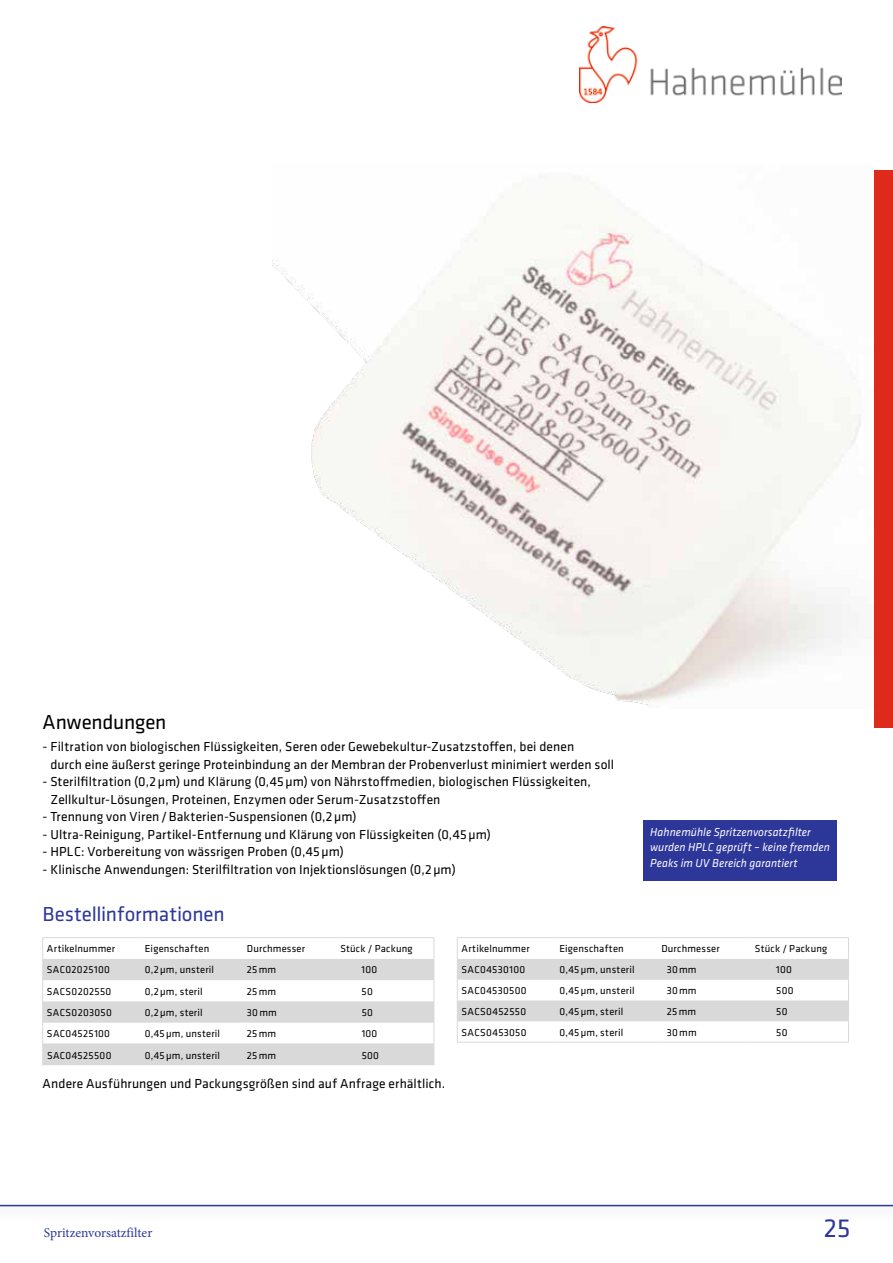
<style>
.page{position:relative;width:893px;height:1263px;background:#fff}
.page>*{position:absolute;margin:0;border:0;box-sizing:border-box;transform-origin:0 0}
.t1{font:27px "Klavika";color:#2d379a}
.t2{font:21px "Klavika";letter-spacing:-.005em;color:#2d379a}
.t3{font:21px "Klavika";letter-spacing:-.005em;color:#000}
.t4{font:13.5px/17.5px "Klavika";letter-spacing:.005em;color:#000}
.t5{font:13.5px "Minion Pro";letter-spacing:-.005em;color:#2d379a}
.t6{font:italic 12px/15.6px "Klavika";letter-spacing:.005em;color:#fff;scale:.96 1}
.t7{font:10.5px "Klavika";letter-spacing:.025em;color:#000}
</style>
<div class="page">
<div style="left:874px;top:170px;width:19px;height:557px;background:#dd2a1b"></div>
<img style="left:580px;top:27px;width:262px;height:75px">
<div style="left:0;top:1198px;width:893px;height:24px;background:#000;opacity:.3"></div>
<hr style="left:0;top:1205px;width:893px;height:1px;background:#2d379a">
<div style="left:643px;top:820px;width:194px;height:60px;background:#2d379a"></div>
<hr style="left:43px;top:937px;width:98px;height:1px;background:#d9d9da">
<hr style="left:141px;top:937px;width:102px;height:1px;background:#d9d9da">
<hr style="left:243px;top:937px;width:93px;height:1px;background:#d9d9da">
<hr style="left:336px;top:937px;width:98px;height:1px;background:#d9d9da">
<svg style="left:42px;top:938px;width:393px;height:127px"></svg>
<hr style="left:43px;top:1044px;width:98px;height:1px;background:#d9d9da">
<hr style="left:141px;top:1044px;width:102px;height:1px;background:#d9d9da">
<hr style="left:243px;top:1044px;width:93px;height:1px;background:#d9d9da">
<hr style="left:336px;top:1044px;width:98px;height:1px;background:#d9d9da">
<hr style="left:457px;top:937px;width:98px;height:1px;background:#d9d9da">
<hr style="left:555px;top:937px;width:102px;height:1px;background:#d9d9da">
<hr style="left:657px;top:937px;width:94px;height:1px;background:#d9d9da">
<hr style="left:751px;top:937px;width:98px;height:1px;background:#d9d9da">
<svg style="left:457px;top:938px;width:392px;height:104px"></svg>
<hr style="left:457px;top:1042px;width:98px;height:1px;background:#d9d9da">
<hr style="left:555px;top:1042px;width:102px;height:1px;background:#d9d9da">
<hr style="left:657px;top:1042px;width:94px;height:1px;background:#d9d9da">
<hr style="left:751px;top:1042px;width:98px;height:1px;background:#d9d9da">
<img style="left:272px;top:182px;width:589px;height:524px">
<h2 class="t3" style="left:43px;top:709px;width:125px">Anwendungen</h2>
<p class="t4" style="left:50px;top:737px;width:565px;text-indent:-8px">- Filtration von biologischen Flüssigkeiten, Seren oder Gewebekultur-Zusatzstoffen, bei denen<br>durch eine äußerst geringe Proteinbindung an der Membran der Probenverlust minimiert werden soll</p>
<p class="t4" style="left:50px;top:772px;width:542px;text-indent:-8px">- Sterilfiltration (0,2µm) und Klärung (0,45µm) von Nährstoffmedien, biologischen Flüssigkeiten,<br>Zellkultur-Lösungen, Proteinen, Enzymen oder Serum-Zusatzstoffen</p>
<p class="t4" style="left:43px;top:808px;width:316px">- Trennung von Viren/Bakterien-Suspensionen (0,2µm)</p>
<p class="t4" style="left:43px;top:825px;width:450px">- Ultra-Reinigung, Partikel-Entfernung und Klärung von Flüssigkeiten (0,45µm)</p>
<p class="t4" style="left:43px;top:843px;width:303px">- HPLC: Vorbereitung von wässrigen Proben (0,45µm)</p>
<p class="t4" style="left:43px;top:860px;width:415px">- Klinische Anwendungen: Sterilfiltration von Injektionslösungen (0,2µm)</p>
<h2 class="t2" style="left:43px;top:900px;width:184px">Bestellinformationen</h2>
<p class="t6" style="left:650px;top:823px;width:189px">Hahnemühle Spritzenvorsatzfilter wurden HPLC geprüft – keine fremden<br>Peaks im UV Bereich garantiert</p>
<p class="t7" style="left:47px;top:942px;width:70px">Artikelnummer</p>
<p class="t7" style="left:145px;top:942px;width:66px">Eigenschaften</p>
<p class="t7" style="left:247px;top:942px;width:60px">Durchmesser</p>
<p class="t7" style="left:340px;top:942px;width:74px">Stück / Packung</p>
<p class="t7" style="left:47px;top:963px;width:65px">SAC02025100</p>
<p class="t7" style="left:145px;top:963px;width:71px">0,2µm, unsteril</p>
<p class="t7" style="left:247px;top:963px;width:31px">25mm</p>
<p class="t7" style="left:362px;top:963px;width:17px">100</p>
<p class="t7" style="left:47px;top:984px;width:66px">SACS0202550</p>
<p class="t7" style="left:145px;top:984px;width:59px">0,2µm, steril</p>
<p class="t7" style="left:247px;top:984px;width:31px">25mm</p>
<p class="t7" style="left:362px;top:984px;width:13px">50</p>
<p class="t7" style="left:47px;top:1006px;width:66px">SACS0203050</p>
<p class="t7" style="left:145px;top:1006px;width:59px">0,2µm, steril</p>
<p class="t7" style="left:247px;top:1006px;width:31px">30mm</p>
<p class="t7" style="left:362px;top:1006px;width:13px">50</p>
<p class="t7" style="left:47px;top:1027px;width:65px">SAC04525100</p>
<p class="t7" style="left:145px;top:1027px;width:77px">0,45µm, unsteril</p>
<p class="t7" style="left:247px;top:1027px;width:31px">25mm</p>
<p class="t7" style="left:362px;top:1027px;width:17px">100</p>
<p class="t7" style="left:47px;top:1048px;width:66px">SAC04525500</p>
<p class="t7" style="left:145px;top:1048px;width:77px">0,45µm, unsteril</p>
<p class="t7" style="left:247px;top:1048px;width:31px">25mm</p>
<p class="t7" style="left:362px;top:1048px;width:19px">500</p>
<p class="t4" style="left:43px;top:1074px;width:404px">Andere Ausführungen und Packungsgrößen sind auf Anfrage erhältlich.</p>
<p class="t7" style="left:462px;top:942px;width:70px">Artikelnummer</p>
<p class="t7" style="left:559px;top:942px;width:66px">Eigenschaften</p>
<p class="t7" style="left:661px;top:942px;width:60px">Durchmesser</p>
<p class="t7" style="left:755px;top:942px;width:74px">Stück / Packung</p>
<p class="t7" style="left:462px;top:963px;width:65px">SAC04530100</p>
<p class="t7" style="left:559px;top:963px;width:77px">0,45µm, unsteril</p>
<p class="t7" style="left:667px;top:963px;width:31px">30mm</p>
<p class="t7" style="left:776px;top:963px;width:17px">100</p>
<p class="t7" style="left:462px;top:984px;width:66px">SAC04530500</p>
<p class="t7" style="left:559px;top:984px;width:77px">0,45µm, unsteril</p>
<p class="t7" style="left:667px;top:984px;width:31px">30mm</p>
<p class="t7" style="left:776px;top:984px;width:19px">500</p>
<p class="t7" style="left:462px;top:1004px;width:66px">SACS0452550</p>
<p class="t7" style="left:559px;top:1004px;width:65px">0,45µm, steril</p>
<p class="t7" style="left:667px;top:1004px;width:31px">25mm</p>
<p class="t7" style="left:776px;top:1004px;width:13px">50</p>
<p class="t7" style="left:462px;top:1025px;width:66px">SACS0453050</p>
<p class="t7" style="left:559px;top:1025px;width:65px">0,45µm, steril</p>
<p class="t7" style="left:667px;top:1025px;width:31px">30mm</p>
<p class="t7" style="left:776px;top:1025px;width:13px">50</p>
<p class="t5" style="left:44px;top:1224px;width:110px">Spritzenvorsatzfilter</p>
<h1 class="t1" style="left:824px;top:1211px;width:28px">25</h1>
</div>
